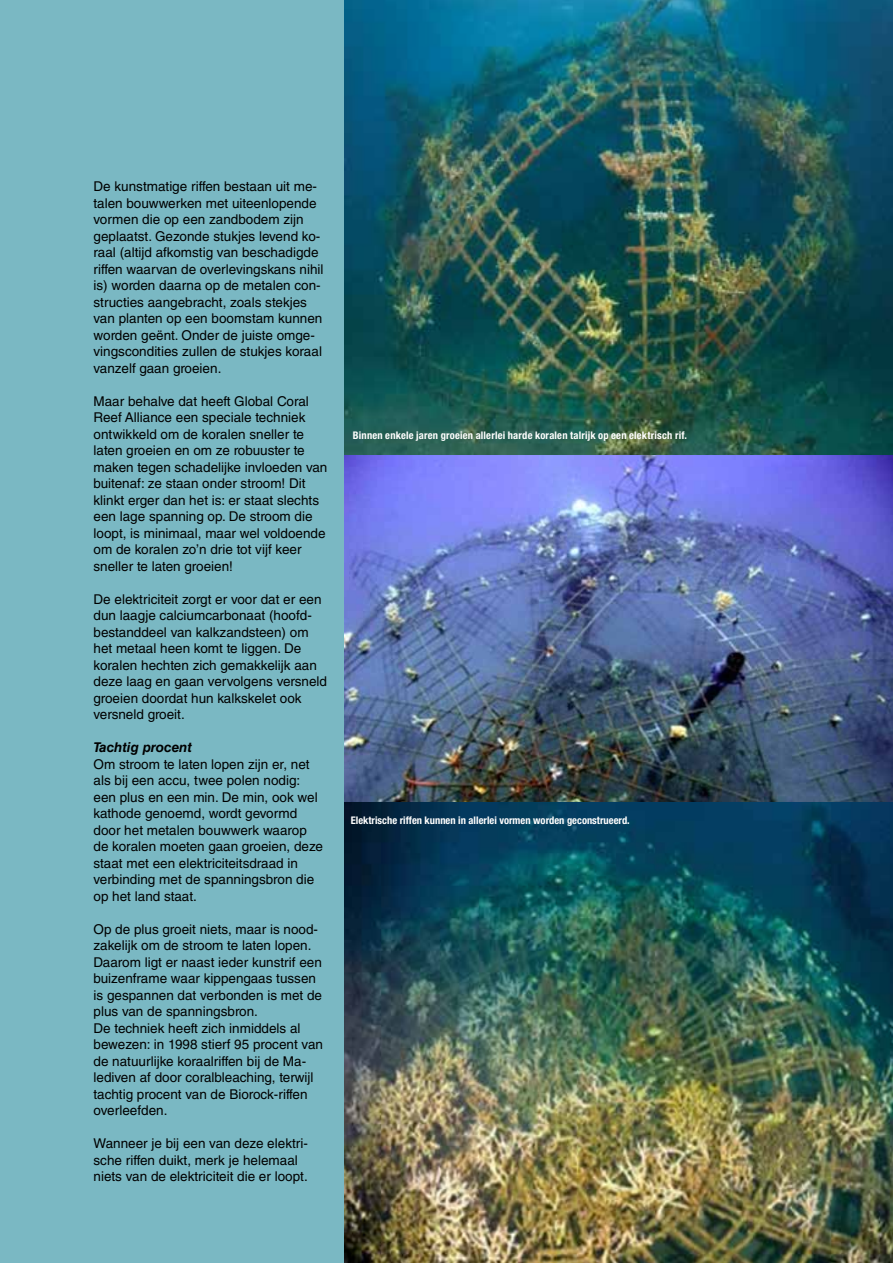
<style>
.page{position:relative;width:893px;height:1263px;background:#fff}
.page>*{position:absolute;margin:0;border:0;box-sizing:border-box;transform-origin:0 0}
.t1{font:13.5px/16.5px "Helvetica LT Std";color:#000}
.t2{font:italic 700 13.5px "Helvetica LT Std";color:#000}
.t3{font:700 condensed 10.5px "Helvetica Neue LT Std";letter-spacing:.01em;color:#fff}
</style>
<div class="page">
<div style="left:0;top:0;width:349px;height:1263px;background:#7ab8c3"></div>
<img style="left:344px;top:0;width:549px;height:1263px">
<p class="t1" style="left:94px;top:178px;width:231px">De kunstmatige riffen bestaan uit me&shy;talen bouwwerken met uiteenlopende vormen die op een zandbodem zijn geplaatst. Gezonde stukjes levend ko&shy;raal (altijd afkomstig van beschadigde riffen waarvan de overlevingskans nihil is) worden daarna op de metalen con&shy;structies aangebracht, zoals stekjes van planten op een boomstam kunnen worden geënt. Onder de juiste omge&shy;vingscondities zullen de stukjes koraal vanzelf gaan groeien.</p>
<p class="t1" style="left:94px;top:393px;width:235px">Maar behalve dat heeft Global Coral Reef Alliance een speciale techniek ontwikkeld om de koralen sneller te laten groeien en om ze robuuster te maken tegen schadelijke invloeden van buitenaf: ze staan onder stroom! Dit klinkt erger dan het is: er staat slechts een lage spanning op. De stroom die loopt, is minimaal, maar wel voldoende om de koralen zo’n drie tot vijf keer sneller te laten groeien!</p>
<p class="t1" style="left:94px;top:591px;width:235px">De elektriciteit zorgt er voor dat er een dun laagje calciumcarbonaat (hoofd&shy;bestanddeel van kalkzandsteen) om het metaal heen komt te liggen. De koralen hechten zich gemakkelijk aan deze laag en gaan vervolgens versneld groeien doordat hun kalkskelet ook versneld groeit.</p>
<p class="t2" style="left:94px;top:739px;width:100px">Tachtig procent</p>
<p class="t1" style="left:94px;top:756px;width:231px">Om stroom te laten lopen zijn er, net als bij een accu, twee polen nodig: een plus en een min. De min, ook wel kathode genoemd, wordt gevormd door het metalen bouwwerk waarop de koralen moeten gaan groeien, deze staat met een elektriciteitsdraad in verbinding met de spanningsbron die op het land staat.</p>
<p class="t1" style="left:94px;top:921px;width:231px">Op de plus groeit niets, maar is nood&shy;zakelijk om de stroom te laten lopen.<br>Daarom ligt er naast ieder kunstrif een buizenframe waar kippengaas tussen is gespannen dat verbonden is met de plus van de spanningsbron.<br>De techniek heeft zich inmiddels al bewezen: in 1998 stierf 95 procent van de natuurlijke koraalriffen bij de Ma&shy;lediven af door coralbleaching, terwijl tachtig procent van de Biorock-riffen overleefden.</p>
<p class="t1" style="left:94px;top:1135px;width:216px">Wanneer je bij een van deze elektri&shy;sche riffen duikt, merk je helemaal niets van de elektriciteit die er loopt.</p>
<p class="t3" style="left:353px;top:429px;width:336px">Binnen enkele jaren groeien allerlei harde koralen talrijk op een elektrisch rif.</p>
<p class="t3" style="left:351px;top:814px;width:280px">Elektrische riffen kunnen in allerlei vormen worden geconstrueerd.</p>
</div>
